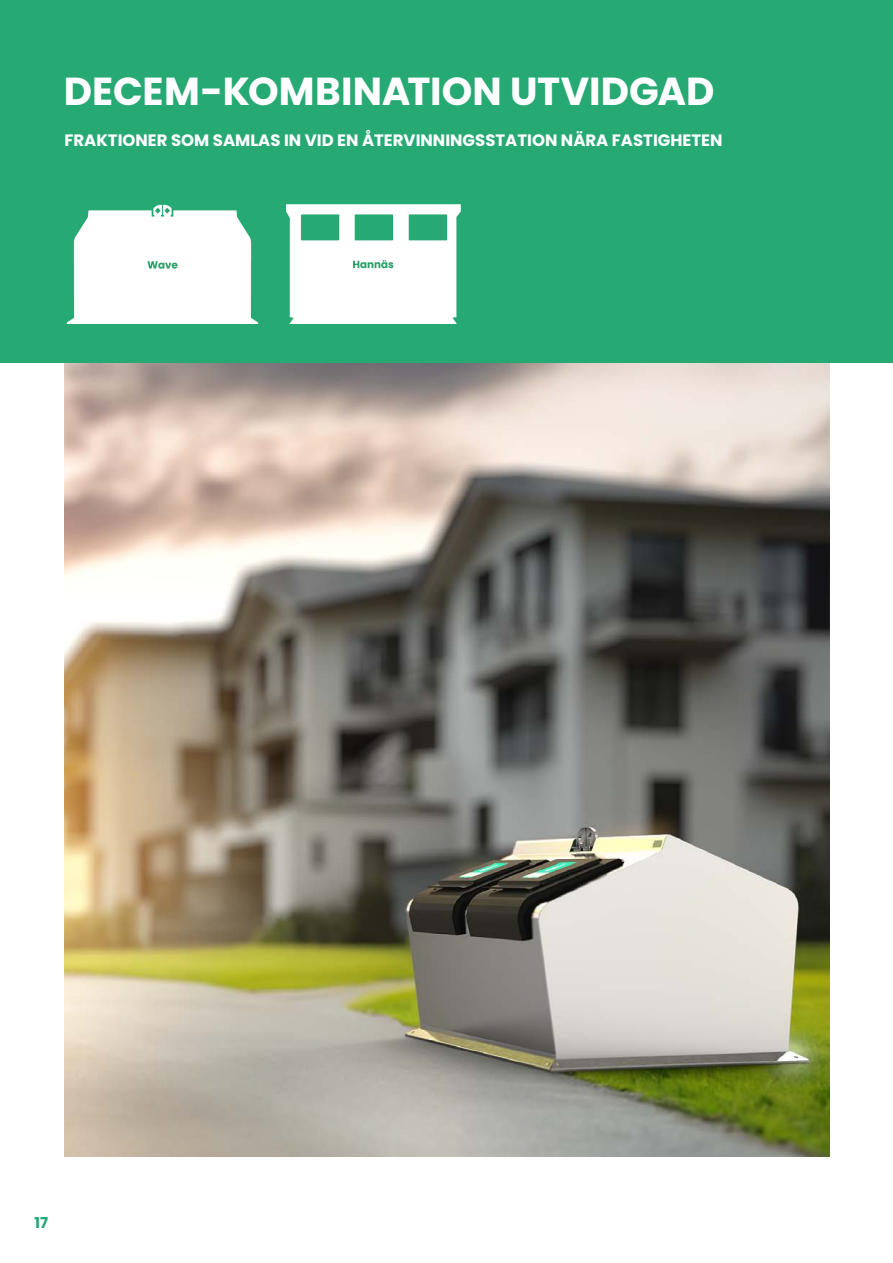
<style>
.page{position:relative;width:893px;height:1263px;background:#fff}
.page>*{position:absolute;margin:0;border:0;box-sizing:border-box;transform-origin:0 0}
.Head{font:700 39px "Poppins";color:#fff}
.Poppins_11_White_Bold{font:700 16.5px "Poppins";color:#fff}
.t1{font:700 15px "Poppins";color:#21a774}
</style>
<div class="page">
<img style="left:65px;top:363px;width:764px;height:794px">
<div style="left:0;top:0;width:893px;height:363px;background:#27a974"></div>
<img style="left:66px;top:204px;width:193px;height:120px">
<img style="left:287px;top:205px;width:173px;height:118px">
<p class="Head" style="left:64px;top:69px;width:652px">DECEM-KOMBINATION UTVIDGAD</p>
<p class="Poppins_11_White_Bold" style="left:64px;top:131px;width:659px">FRAKTIONER SOM SAMLAS IN VID EN ÅTERVINNINGSSTATION NÄRA FASTIGHETEN</p>
<p class="t1" style="left:35px;top:1214px;width:15px">17</p>
</div>
